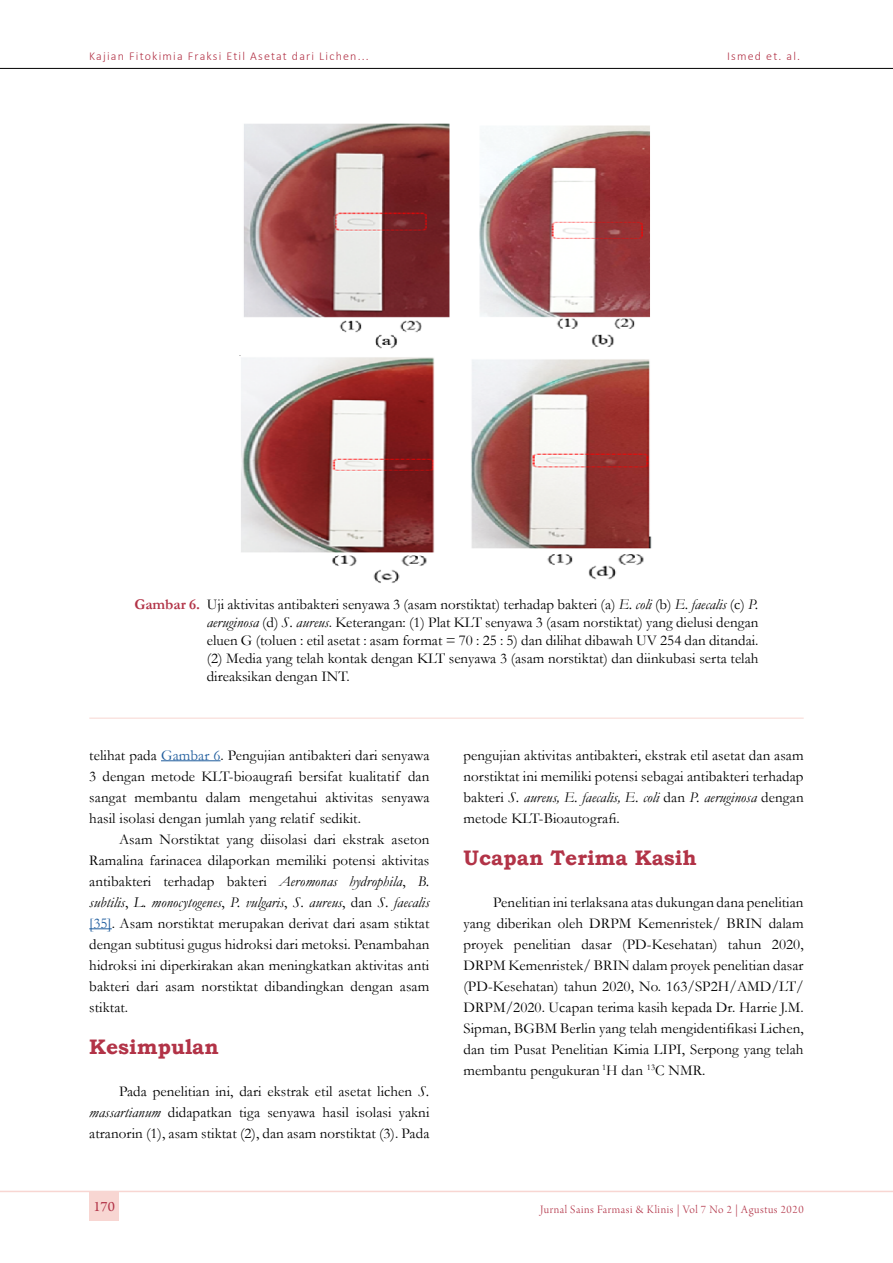
<style>
.page{position:relative;width:893px;height:1263px;background:#fff}
.page>*{position:absolute;margin:0;border:0;box-sizing:border-box;transform-origin:0 0}
.t1{font:700 21px "Bookman Old Style";color:#b23347}
.t2{font:15px/21px "Garamond";letter-spacing:.005em;color:#000;text-align:justify}
.t3{font:15px "Arno Pro";color:#b23347}
.t4{font:300 12px "Calibri";letter-spacing:.1em;color:#b23347}
.t5{font:12px "Arno Pro Light Display";letter-spacing:.05em;color:#b23347}
.s1{font-weight:700;color:#b23347}
.s2{font-style:italic}
.s3{color:#215e9e}
</style>
<div class="page">
<hr style="left:0;top:68px;width:893px;height:1px;background:#000">
<hr style="left:0;top:1191px;width:893px;height:1px;background:#f8d6d2">
<div style="left:89px;top:1191px;width:30px;height:30px;background:#f8d6d2"></div>
<hr style="left:161px;top:760px;width:60px;height:1px;background:#215e9e">
<svg style="left:89px;top:928px;width:23px;height:1px"></svg>
<img style="left:243px;top:123px;width:407px;height:226px">
<img style="left:239px;top:355px;width:413px;height:228px">
<hr style="left:89px;top:718px;width:715px;height:1px;background:#f8d6d2">
<p class="t4" style="left:89px;top:49px;width:281px">Kajian Fitokimia Fraksi Etil Asetat dari Lichen...</p>
<p class="t4" style="left:727px;top:49px;width:75px">Ismed et. al.</p>
<p class="t2" style="left:207px;top:595px;width:553px;line-height:18px;text-indent:-72px"><span class="s1">Gambar 6.</span> Uji aktivitas antibakteri senyawa 3 (asam norstiktat) terhadap bakteri (a) <span class="s2">E. coli</span> (b) <span class="s2">E. faecalis</span> (c) <span class="s2">P. aeruginosa</span> (d) <span class="s2">S. aureus</span>. Keterangan: (1) Plat KLT senyawa 3 (asam norstiktat) yang dielusi dengan eluen G (toluen : etil asetat : asam format = 70 : 25 : 5) dan dilihat dibawah UV 254 dan ditandai. (2) Media yang telah kontak dengan KLT senyawa 3 (asam norstiktat) dan diinkubasi serta telah direaksikan dengan INT.</p>
<p class="t2" style="left:89px;top:744px;width:342px">telihat pada <span class="s3">Gambar 6</span>. Pengujian antibakteri dari senyawa 3 dengan metode KLT-bioaugrafi bersifat kualitatif dan sangat membantu dalam mengetahui aktivitas senyawa hasil isolasi dengan jumlah yang relatif sedikit.</p>
<p class="t2" style="left:89px;top:828px;width:342px;text-indent:30px">Asam Norstiktat yang diisolasi dari ekstrak aseton Ramalina farinacea dilaporkan memiliki potensi aktivitas antibakteri terhadap bakteri <span class="s2">Aeromonas hydrophila</span>, <span class="s2">B. subtilis</span>, <span class="s2">L. monocytogenes</span>, <span class="s2">P. vulgaris</span>, <span class="s2">S. aureus</span>, dan <span class="s2">S. faecalis </span><span class="s3">[35]</span>. Asam norstiktat merupakan derivat dari asam stiktat dengan subtitusi gugus hidroksi dari metoksi. Penambahan hidroksi ini diperkirakan akan meningkatkan aktivitas anti bakteri dari asam norstiktat dibandingkan dengan asam stiktat.</p>
<p class="t1" style="left:89px;top:1031px;width:131px">Kesimpulan</p>
<p class="t2" style="left:89px;top:1080px;width:342px;text-indent:30px">Pada penelitian ini, dari ekstrak etil asetat lichen <span class="s2">S. massartianum</span> didapatkan tiga senyawa hasil isolasi yakni atranorin (1), asam stiktat (2), dan asam norstiktat (3). Pada</p>
<p class="t2" style="left:463px;top:744px;width:342px">pengujian aktivitas antibakteri, ekstrak etil asetat dan asam norstiktat ini memiliki potensi sebagai antibakteri terhadap bakteri <span class="s2">S. aureus, E. faecalis, E. coli</span> dan <span class="s2">P. aeruginosa</span> dengan metode KLT-Bioautografi.</p>
<p class="t1" style="left:463px;top:842px;width:235px">Ucapan Terima Kasih</p>
<p class="t2" style="left:463px;top:891px;width:342px;text-indent:30px">Penelitian ini terlaksana atas dukungan dana penelitian yang diberikan oleh DRPM Kemenristek/ BRIN dalam proyek penelitian dasar (PD-Kesehatan) tahun 2020, DRPM Kemenristek/ BRIN dalam proyek penelitian dasar (PD-Kesehatan) tahun 2020, No. 163/SP2H/AMD/LT/ DRPM/2020. Ucapan terima kasih kepada Dr. Harrie J.M.<br>Sipman, BGBM Berlin yang telah mengidentifikasi Lichen, dan tim Pusat Penelitian Kimia LIPI, Serpong yang telah membantu pengukuran <sup>1</sup>H dan <sup>13</sup>C NMR.</p>
<p class="t3" style="left:93px;top:1198px;width:23px">170</p>
<p class="t5" style="left:540px;top:1203px;width:265px">Jurnal Sains Farmasi &amp; Klinis | Vol 7 No 2 | Agustus 2020</p>
</div>
